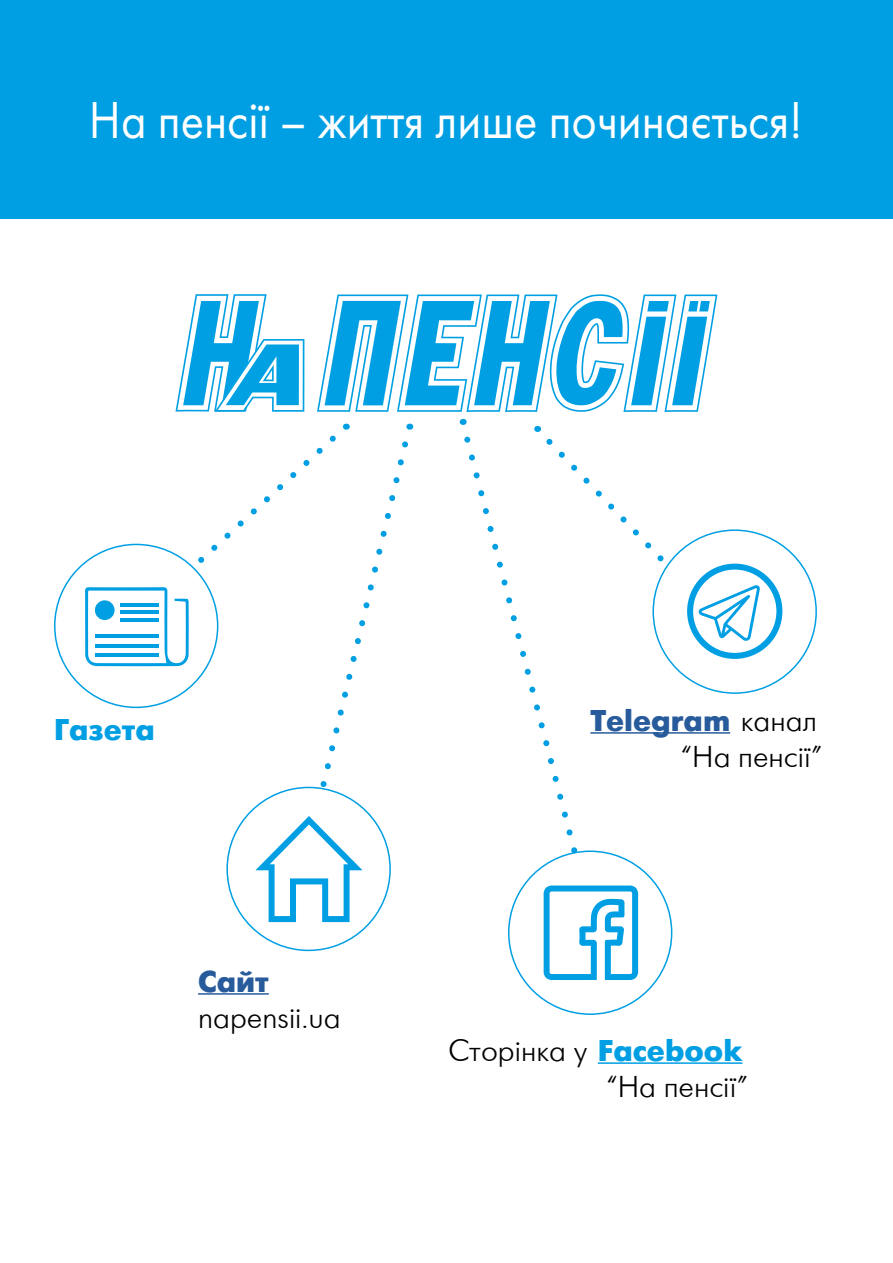
<style>
.page{position:relative;width:893px;height:1263px;background:#fff}
.page>*{position:absolute;margin:0;border:0;box-sizing:border-box;transform-origin:0 0}
.t1{font:54px "Futura Book C";color:#fff;scale:.9 1}
.t2{font:30px/36px "Futuris";color:#000;text-align:right}
.t3{font:700 30px "Futuris";color:#009fe3}
.t4{font:700 30px "Futuris";color:#275b9b}
.s1{font-weight:700;color:#275b9b}
.s2{font-weight:700;color:#009fe3}
</style>
<div class="page">
<div style="left:0;top:0;width:893px;height:218px;background:#009fe3"></div>
<hr style="left:198px;top:993px;width:71px;height:2px;background:#275b9b">
<hr style="left:598px;top:1062px;width:144px;height:2px;background:#009fe3">
<svg style="left:85px;top:294px;width:697px;height:686px"></svg>
<h1 class="t1" style="left:89px;top:90px;width:795px">На пенсії – життя лише починається!</h1>
<p class="t3" style="left:54px;top:713px;width:102px">Газета</p>
<p class="t2" style="left:590px;top:703px;width:234px"><span class="s1">Telegram</span> канал “На пенсії”</p>
<p class="t4" style="left:198px;top:964px;width:72px">Сайт</p>
<p class="t2" style="left:198px;top:1000px;width:144px">napensii.ua</p>
<p class="t2" style="left:448px;top:1033px;width:301px">Сторінка у <span class="s2">Facebook </span>“На пенсії”</p>
</div>
